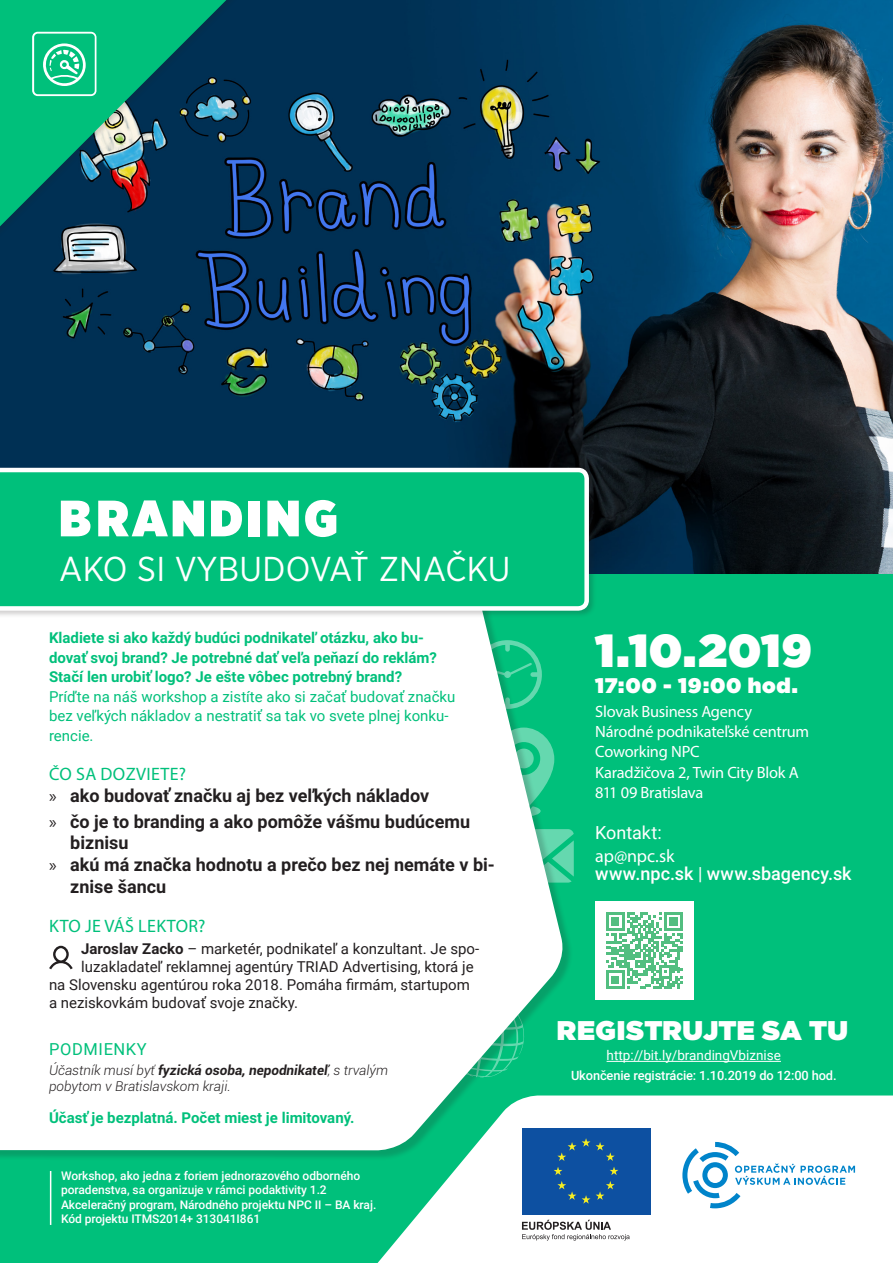
<style>
.page{position:relative;width:893px;height:1263px;background:#fff}
.page>*{position:absolute;margin:0;border:0;box-sizing:border-box;transform-origin:0 0}
.t1{font:900 51px "Gotham Narrow";letter-spacing:.07em;color:#fff}
.t2{font:900 46.2px "Gotham";letter-spacing:.015em;color:#fff}
.t3{font:34.5px "Gotham Narrow";letter-spacing:.01em;color:#fff}
.t4{font:900 27px "Gotham";letter-spacing:.01em;color:#fff}
.t5{font:900 21.15px "Gotham";letter-spacing:.03em;color:#fff}
.t6{font:700 18px/21.6px "Roboto";color:#231f20}
.t7{font:18px "Myriad Pro";letter-spacing:.02em;color:#00c07b}
.t8{font:500 18px "Roboto";color:#fff}
.t9{font:18px "Myriad Pro";letter-spacing:-.01em;color:#fff}
.t10{font:18px "Roboto";color:#fff}
.t11{font:16.5px "Roboto";letter-spacing:.035em;color:#00c07b}
.t12{font:16.35px "Myriad Pro";letter-spacing:-.015em;color:#fff}
.t13{font:15px "Roboto";color:#231f20}
.t14{font:700 15px/19.5px "Roboto";color:#00c07b}
.t15{font:15px/19.5px "Roboto";color:#00c07b}
.t16{font:italic 300 13.5px/16.2px "Roboto";color:#231f20}
.t17{font:13.5px "Roboto";color:#fff}
.t18{font:500 12.9px "Roboto";letter-spacing:-.01em;color:#fff}
.t19{font:500 12px/14.4px "Roboto";letter-spacing:-.005em;color:#fff}
.s1{font-family:"Myriad Pro";font-weight:400}
.s2{font-weight:700}
.s3{font-weight:400}
</style>
<div class="page">
<img style="left:0;top:0;width:893px;height:575px">
<div style="left:0;top:575px;width:893px;height:688px;background:#00c07b"></div>
<div style="left:0;top:0;width:243px;height:240px;background:#231f20;opacity:.17"></div>
<svg style="left:0;top:0;width:226px;height:226px;background:#0f7b6b"></svg>
<svg style="left:377px;top:1095px;width:516px;height:168px;background:#e6f8f2"></svg>
<svg style="left:682px;top:1142px;width:173px;height:66px;background:#d5eaf6"></svg>
<div style="left:522px;top:1128px;width:128px;height:87px;background:#0d50a1"></div>
<svg style="left:582px;top:1138px;width:8px;height:9px"></svg>
<svg style="left:554px;top:1145px;width:22px;height:30px"></svg>
<svg style="left:557px;top:1181px;width:19px;height:19px"></svg>
<svg style="left:582px;top:1195px;width:8px;height:9px"></svg>
<svg style="left:596px;top:1181px;width:19px;height:19px"></svg>
<svg style="left:596px;top:1142px;width:22px;height:33px"></svg>
<svg style="left:522px;top:1220px;width:108px;height:20px;background:#cbcacb"></svg>
<div style="left:0;top:495px;width:573px;height:666px;background:#231f20;opacity:.2"></div>
<svg style="left:0;top:618px;width:566px;height:532px;background:#e9f8f3"></svg>
<div style="left:0;top:466px;width:596px;height:152px;background:#231f20;opacity:.21"></div>
<svg style="left:0;top:468px;width:589px;height:143px"></svg>
<svg style="left:49px;top:946px;width:24px;height:23px"></svg>
<hr style="left:50px;top:1171px;width:1px;height:54px;background:#fff">
<hr style="left:607px;top:1061px;width:174px;height:1px;background:#fff">
<div style="left:595px;top:901px;width:98px;height:98px;background:#fff"></div>
<svg style="left:606px;top:912px;width:77px;height:77px"></svg>
<svg style="left:32px;top:32px;width:65px;height:64px"></svg>
<p class="t1" style="left:59px;top:484px;width:280px">BRANDING</p>
<p class="t3" style="left:59px;top:548px;width:453px">AKO SI VYBUDOVAŤ ZNAČKU</p>
<p class="t14" style="left:49px;top:627px;width:389px">Kladiete si ako každý budúci podnikateľ otázku, ako bu&shy;dovať svoj brand? Je potrebné dať veľa peňazí do reklám?<br>Stačí len urobiť logo? Je ešte vôbec potrebný brand?</p>
<p class="t15" style="left:49px;top:686px;width:408px">Príďte na náš workshop a zistíte ako si začať budovať značku bez veľkých nákladov a nestratiť sa tak vo svete plnej konku&shy;rencie.</p>
<p class="t7" style="left:49px;top:763px;width:139px">ČO SA DOZVIETE?</p>
<p class="t6" style="left:49px;top:784px;width:382px"><span class="s1">»</span> ako budovať značku aj bez veľkých nákladov</p>
<p class="t6" style="left:70px;top:810px;width:401px;text-indent:-21px"><span class="s1">»</span> čo je to branding a ako pomôže vášmu budúcemu biznisu</p>
<p class="t6" style="left:70px;top:853px;width:426px;text-indent:-21px"><span class="s1">»</span> akú má značka hodnotu a prečo bez nej nemáte v bi&shy;znise šancu</p>
<p class="t7" style="left:49px;top:915px;width:158px">KTO JE VÁŠ LEKTOR?</p>
<p class="t13" style="left:81px;top:938px;width:399px"><span class="s2">Jaroslav Zacko</span> – marketér, podnikateľ a konzultant. Je spo-</p>
<p class="t13" style="left:81px;top:956px;width:394px">luzakladateľ reklamnej agentúry TRIAD Advertising, ktorá je</p>
<p class="t13" style="left:49px;top:974px;width:422px">na Slovensku agentúrou roka 2018. Pomáha firmám, startupom</p>
<p class="t13" style="left:49px;top:992px;width:250px">a neziskovkám budovať svoje značky.</p>
<p class="t11" style="left:49px;top:1037px;width:99px">PODMIENKY</p>
<p class="t16" style="left:49px;top:1062px;width:341px">Účastník musí byť <span class="s2">fyzická osoba, nepodnikateľ</span>, s trvalým pobytom v Bratislavskom kraji.</p>
<p class="t14" style="left:49px;top:1107px;width:307px">Účasť je bezplatná. Počet miest je limitovaný.</p>
<p class="t19" style="left:61px;top:1168px;width:301px">Workshop, ako jedna z foriem jednorazového odborného poradenstva, sa organizuje v rámci podaktivity 1.2</p>
<p class="t19" style="left:61px;top:1197px;width:317px">Akceleračný program, Národného projektu NPC II – BA kraj.<br>Kód projektu ITMS2014+ 313041I861</p>
<p class="t2" style="left:595px;top:624px;width:218px">1.10.2019</p>
<p class="t5" style="left:595px;top:673px;width:204px">17:00 - 19:00 hod.</p>
<p class="t12" style="left:595px;top:701px;width:158px">Slovak Business Agency</p>
<p class="t12" style="left:595px;top:721px;width:215px">Národné podnikateľské centrum</p>
<p class="t12" style="left:595px;top:742px;width:106px">Coworking NPC</p>
<p class="t12" style="left:595px;top:762px;width:205px">Karadžičova 2, Twin City Blok A</p>
<p class="t12" style="left:595px;top:783px;width:110px">811 09 Bratislava</p>
<p class="t10" style="left:595px;top:820px;width:68px">Kontakt:</p>
<p class="t9" style="left:595px;top:845px;width:81px">ap@npc.sk</p>
<p class="t8" style="left:595px;top:861px;width:258px">www.npc.sk <span class="s3">|</span> www.sbagency.sk</p>
<p class="t4" style="left:557px;top:1015px;width:292px">REGISTRUJTE SA TU</p>
<p class="t17" style="left:607px;top:1046px;width:176px">http://bit.ly/brandingVbiznise</p>
<p class="t18" style="left:571px;top:1066px;width:267px">Ukončenie registrácie: 1.10.2019 do 12:00 hod.</p>
</div>
